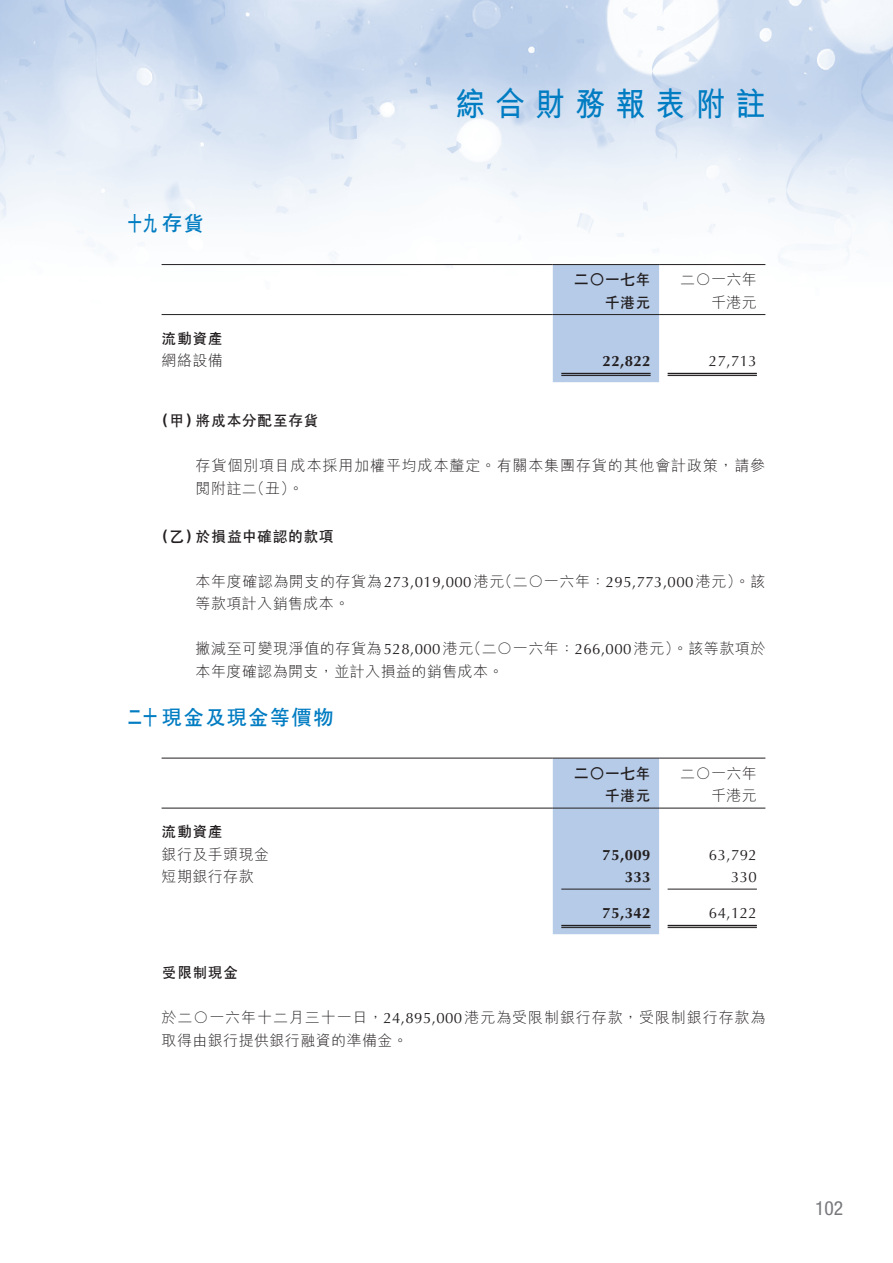
<style>
.page{position:relative;width:893px;height:1263px;background:#fff}
.page>*{position:absolute;margin:0;border:0;box-sizing:border-box;transform-origin:0 0}
.t1{font:700 33px "M Hei HK";letter-spacing:.345em;color:#007cc2;scale:.9 1}
._3__標題{font:700 21px "C Hei 2 HK";letter-spacing:.03em;color:#007cc2;scale:.7 1}
.t2{font:condensed 19.5px "Helvetica Neue LT Std";color:#76787b}
._1__內文{font:300 15px/22.5px "M Hei HK";letter-spacing:.035em;color:#231f20}
._1__內文-2{font:300 15px/22.5px "M Hei HK";letter-spacing:.06em;color:#231f20}
._1__內文-3{font:700 15px "C Hei 2 HK";letter-spacing:.03em;color:#231f20}
._4__副標題{font:700 15px "C Hei 2 HK";letter-spacing:.03em;color:#231f20}
._1__內文-4{font:15px "Optima LT Std";letter-spacing:.03em;color:#231f20}
._1__內文-5{font:700 15px "Optima LT Std";letter-spacing:.03em;color:#231f20}
._4__副標題-2{font:800 15px "C Hei 2 HK";color:#231f20}
.s1{font-weight:700}
.s2{font-weight:800}
.s3{font-family:"Optima LT Std";font-weight:400}
</style>
<div class="page">
<img style="left:0;top:0;width:893px;height:935px">
<div style="left:553px;top:265px;width:106px;height:117px;background:#b6cbe8"></div>
<hr style="left:162px;top:264px;width:391px;height:1px;background:#231f20">
<hr style="left:553px;top:264px;width:106px;height:1px;background:#231f20">
<hr style="left:659px;top:264px;width:106px;height:1px;background:#231f20">
<hr style="left:162px;top:314px;width:391px;height:1px;background:#231f20">
<hr style="left:553px;top:314px;width:106px;height:1px;background:#231f20">
<hr style="left:659px;top:314px;width:106px;height:1px;background:#231f20">
<hr style="left:561px;top:373px;width:90px;height:1px;background:#231f20">
<hr style="left:561px;top:375px;width:90px;height:1px;background:#231f20">
<hr style="left:668px;top:373px;width:89px;height:1px;background:#231f20">
<hr style="left:668px;top:375px;width:89px;height:1px;background:#231f20">
<div style="left:553px;top:759px;width:106px;height:175px;background:#b6cbe8"></div>
<hr style="left:162px;top:758px;width:391px;height:1px;background:#231f20">
<hr style="left:553px;top:758px;width:106px;height:1px;background:#231f20">
<hr style="left:659px;top:758px;width:106px;height:1px;background:#231f20">
<hr style="left:162px;top:808px;width:391px;height:1px;background:#231f20">
<hr style="left:553px;top:808px;width:106px;height:1px;background:#231f20">
<hr style="left:659px;top:808px;width:106px;height:1px;background:#231f20">
<hr style="left:561px;top:889px;width:90px;height:1px;background:#231f20">
<hr style="left:668px;top:889px;width:89px;height:1px;background:#231f20">
<hr style="left:561px;top:925px;width:90px;height:1px;background:#231f20">
<hr style="left:561px;top:927px;width:90px;height:1px;background:#231f20">
<hr style="left:668px;top:925px;width:89px;height:1px;background:#231f20">
<hr style="left:668px;top:927px;width:89px;height:1px;background:#231f20">
<p class="_3__標題" style="left:128px;top:213px;width:111px">十九存貨</p>
<p class="_1__內文-3" style="left:162px;top:331px;width:63px">流動資產</p>
<p class="_1__內文" style="left:162px;top:349px;width:63px">網絡設備</p>
<p class="_4__副標題" style="left:196px;top:413px;width:124px">將成本分配至存貨</p>
<p class="_4__副標題-2" style="left:154px;top:413px;width:47px">（<span class="s1">甲</span>）</p>
<h1 class="t1" style="left:456px;top:80px;width:346px">綜合財務報表附註</h1>
<p class="_1__內文-3" style="left:574px;top:272px;width:78px">二<span class="s2">○</span>一七年</p>
<p class="_1__內文" style="left:680px;top:268px;width:78px">二○一六年</p>
<p class="_1__內文-3" style="left:605px;top:295px;width:47px">千港元</p>
<p class="_1__內文" style="left:711px;top:291px;width:47px">千港元</p>
<p class="_1__內文-5" style="left:603px;top:353px;width:49px">22,822</p>
<p class="_1__內文-4" style="left:709px;top:353px;width:49px">27,713</p>
<p class="_1__內文-2" style="left:250px;top:454px;width:517px;text-indent:-54px">存貨個別項目成本採用加權平均成本釐定。有關本集團存貨的其他會計政策，請參（丑。(</p>
<p class="_1__內文" style="left:196px;top:477px;width:63px">閱附註二</p>
<p class="_4__副標題" style="left:196px;top:529px;width:140px">於損益中確認的款項</p>
<p class="_4__副標題-2" style="left:154px;top:529px;width:47px">（<span class="s1">乙</span>）</p>
<p class="_1__內文" style="left:497px;top:570px;width:269px">（二○一六年：<span class="s3">295,773,000</span>港元）。該</p>
<p class="_1__內文" style="left:196px;top:570px;width:310px">本年度確認為開支的存貨為<span class="s3">273,019,000</span>港元等款項計入銷售成本。</p>
<p class="_1__內文" style="left:466px;top:637px;width:301px">（二○一六年：<span class="s3">266,000</span>港元）。該等款項於</p>
<p class="_1__內文" style="left:196px;top:637px;width:309px">撇減至可變現淨值的存貨為<span class="s3">528,000</span>港元<br>本年度確認為開支，並計入損益的銷售成本。</p>
<p class="_3__標題" style="left:128px;top:707px;width:296px">二十現金及現金等價物</p>
<p class="_1__內文-3" style="left:162px;top:824px;width:63px">流動資產</p>
<p class="_1__內文" style="left:162px;top:843px;width:109px">銀行及手頭現金</p>
<p class="_1__內文" style="left:162px;top:865px;width:94px">短期銀行存款</p>
<p class="_1__內文-3" style="left:574px;top:766px;width:78px">二<span class="s2">○</span>一七年</p>
<p class="_1__內文" style="left:680px;top:762px;width:78px">二○一六年</p>
<p class="_1__內文-3" style="left:605px;top:788px;width:47px">千港元</p>
<p class="_1__內文" style="left:711px;top:784px;width:47px">千港元</p>
<p class="_1__內文-5" style="left:603px;top:846px;width:49px">75,009</p>
<p class="_1__內文-4" style="left:709px;top:846px;width:49px">63,792</p>
<p class="_1__內文-5" style="left:625px;top:869px;width:27px">333</p>
<p class="_1__內文-4" style="left:731px;top:869px;width:27px">330</p>
<p class="_1__內文-5" style="left:603px;top:905px;width:49px">75,342</p>
<p class="_1__內文-4" style="left:709px;top:905px;width:49px">64,122</p>
<p class="_4__副標題" style="left:162px;top:965px;width:78px">受限制現金</p>
<p class="_1__內文-2" style="left:162px;top:1006px;width:605px">於二○一六年十二月三十一日，<span class="s3">24,895,000</span>港元為受限制銀行存款，受限制銀行存款為取得由銀行提供銀行融資的準備金。</p>
<h3 class="t2" style="left:815px;top:1197px;width:30px">102</h3>
</div>
